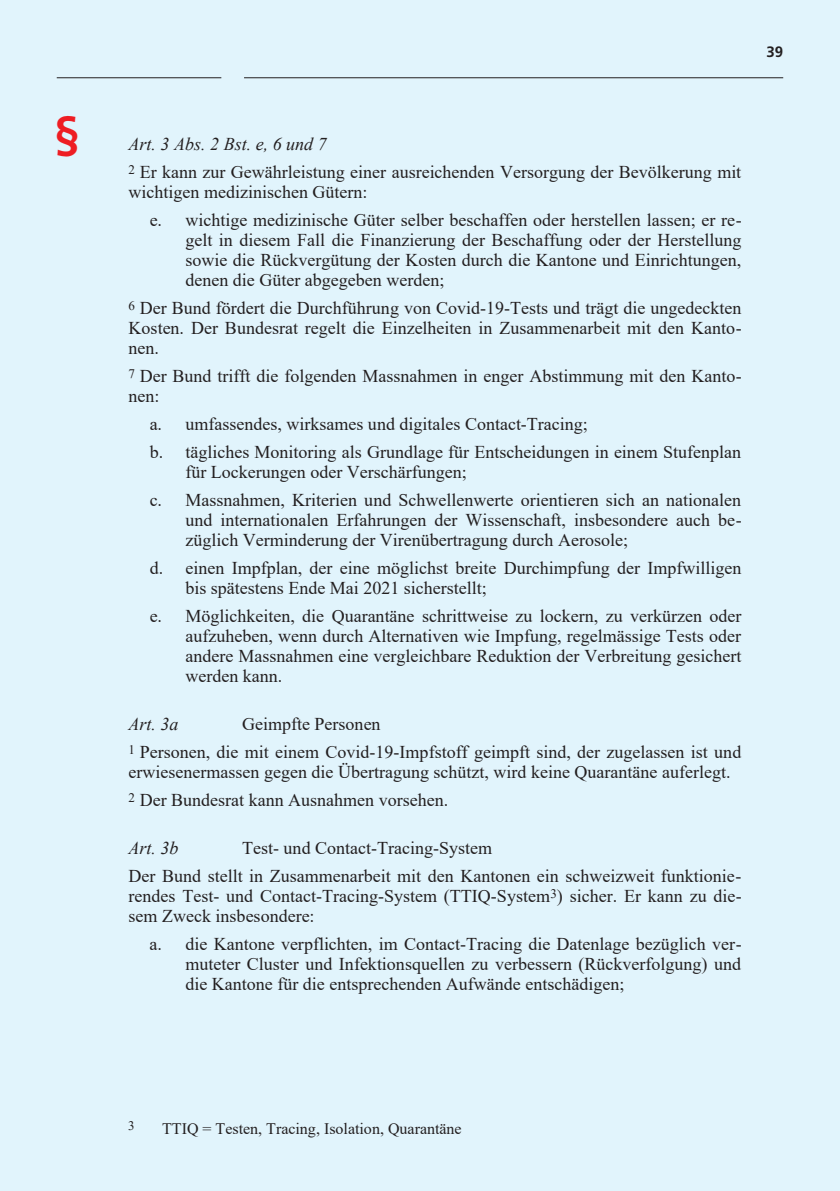
<style>
.page{position:relative;width:840px;height:1191px;background:#fff}
.page>*{position:absolute;margin:0;border:0;box-sizing:border-box;transform-origin:0 0}
.t1{font:700 48px "Frutiger LT Pro";color:#ee1d23}
.t2{font:18px/20px "Times New Roman";color:#231f20;text-align:justify}
.t3{font:italic 18px "Times New Roman";color:#231f20}
.t4{font:16px "Times New Roman";color:#231f20}
.t5{font:700 15px "Frutiger LT Pro";color:#231f20}
.t6{font:13px "Times New Roman";color:#231f20}
</style>
<div class="page">
<div style="left:0;top:0;width:839px;height:1191px;background:#e1f4fc"></div>
<hr style="left:244px;top:77px;width:538px;height:1px;background:#231f20">
<hr style="left:57px;top:77px;width:164px;height:1px;background:#231f20">
<h1 class="t1" style="left:54px;top:116px;width:28px">§</h1>
<p class="t5" style="left:766px;top:46px;width:18px">39</p>
<h4 class="t3" style="left:128px;top:131px;width:199px">Art. 3 Abs. 2 Bst. e, 6 und 7</h4>
<p class="t2" style="left:128px;top:161px;width:614px"><sup>2</sup> Er kann zur Gewährleistung einer ausreichenden Versorgung der Bevölkerung mit wichtigen medizinischen Gütern:</p>
<p class="t2" style="left:185px;top:209px;width:557px;text-indent:-36px">e. wichtige medizinische Güter selber beschaffen oder herstellen lassen; er re&shy;gelt in diesem Fall die Finanzierung der Beschaffung oder der Herstellung sowie die Rückvergütung der Kosten durch die Kantone und Einrichtungen, denen die Güter abgegeben werden;</p>
<p class="t2" style="left:128px;top:297px;width:614px"><sup>6</sup> Der Bund fördert die Durchführung von Covid-19-Tests und trägt die ungedeckten Kosten. Der Bundesrat regelt die Einzelheiten in Zusammenarbeit mit den Kanto&shy;nen.</p>
<p class="t2" style="left:128px;top:365px;width:614px"><sup>7</sup> Der Bund trifft die folgenden Massnahmen in enger Abstimmung mit den Kanto&shy;nen:</p>
<p class="t2" style="left:150px;top:413px;width:439px">a. umfassendes, wirksames und digitales Contact-Tracing;</p>
<p class="t2" style="left:185px;top:441px;width:557px;text-indent:-36px">b. tägliches Monitoring als Grundlage für Entscheidungen in einem Stufenplan für Lockerungen oder Verschärfungen;</p>
<p class="t2" style="left:185px;top:489px;width:557px;text-indent:-36px">c. Massnahmen, Kriterien und Schwellenwerte orientieren sich an nationalen und internationalen Erfahrungen der Wissenschaft, insbesondere auch be&shy;züglich Verminderung der Virenübertragung durch Aerosole;</p>
<p class="t2" style="left:185px;top:557px;width:557px;text-indent:-36px">d. einen Impfplan, der eine möglichst breite Durchimpfung der Impfwilligen bis spätestens Ende Mai 2021 sicherstellt;</p>
<p class="t2" style="left:185px;top:605px;width:557px;text-indent:-36px">e. Möglichkeiten, die Quarantäne schrittweise zu lockern, zu verkürzen oder aufzuheben, wenn durch Alternativen wie Impfung, regelmässige Tests oder andere Massnahmen eine vergleichbare Reduktion der Verbreitung gesichert werden kann.</p>
<h4 class="t3" style="left:128px;top:711px;width:51px">Art. 3a</h4>
<h4 class="t2" style="left:242px;top:713px;width:140px">Geimpfte Personen</h4>
<p class="t2" style="left:128px;top:741px;width:614px"><sup>1</sup> Personen, die mit einem Covid-19-Impfstoff geimpft sind, der zugelassen ist und erwiesenermassen gegen die Übertragung schützt, wird keine Quarantäne auferlegt.</p>
<p class="t2" style="left:128px;top:789px;width:321px"><sup>2</sup> Der Bundesrat kann Ausnahmen vorsehen.</p>
<h4 class="t3" style="left:128px;top:835px;width:51px">Art. 3b</h4>
<h4 class="t2" style="left:242px;top:837px;width:251px">Test- und Contact-Tracing-System</h4>
<p class="t2" style="left:128px;top:865px;width:614px">Der Bund stellt in Zusammenarbeit mit den Kantonen ein schweizweit funktionie&shy;rendes Test- und Contact-Tracing-System (TTIQ-System<sup>3</sup>) sicher. Er kann zu die&shy;sem Zweck insbesondere:</p>
<p class="t2" style="left:185px;top:933px;width:557px;text-indent:-36px">a. die Kantone verpflichten, im Contact-Tracing die Datenlage bezüglich ver&shy;muteter Cluster und Infektionsquellen zu verbessern (Rückverfolgung) und die Kantone für die entsprechenden Aufwände entschädigen;</p>
<p class="t6" style="left:128px;top:1118px;width:8px">3</p>
<p class="t4" style="left:162px;top:1119px;width:301px">TTIQ = Testen, Tracing, Isolation, Quarantäne</p>
</div>
